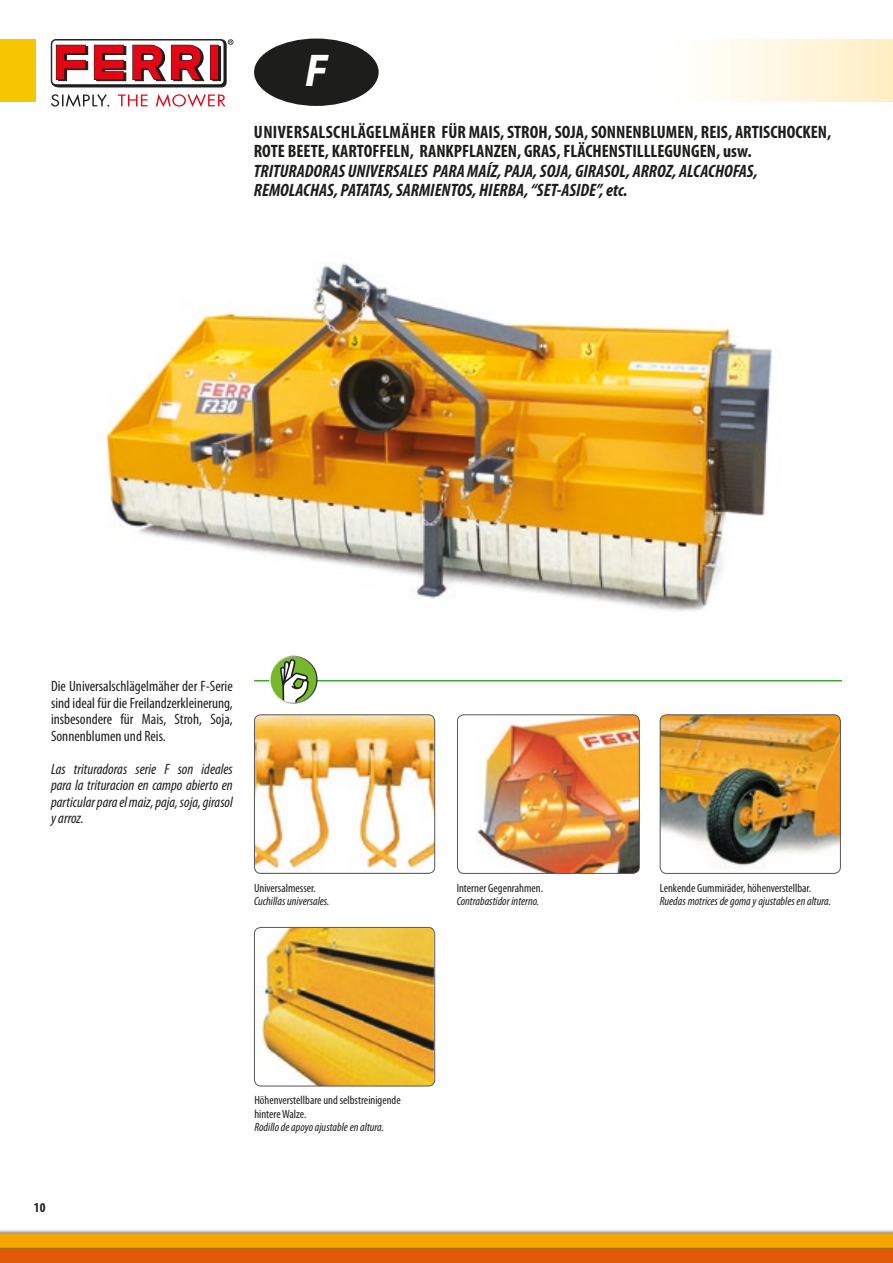
<style>
.page{position:relative;width:893px;height:1263px;background:#fff}
.page>*{position:absolute;margin:0;border:0;box-sizing:border-box;transform-origin:0 0}
.t1{font:italic 700 46.2px "Myriad Pro";color:#fff;scale:.95 1}
.t2{font:700 condensed 18px/19.5px "Myriad Pro";color:#1d1d1b}
.t3{font:italic 700 condensed 18px/19.5px "Myriad Pro";color:#1d1d1b}
.t4{font:condensed 15px/16.5px "Myriad Pro";color:#1d1d1b;text-align:justify}
.t5{font:italic condensed 15px/16.5px "Myriad Pro";color:#1d1d1b;text-align:justify}
.t6{font:700 condensed 13.5px "Myriad Pro";color:#1d1d1b}
.t7{font:condensed 12px/13.5px "Myriad Pro";color:#1d1d1b}
.t8{font:italic condensed 12px "Myriad Pro";color:#1d1d1b}
</style>
<div class="page">
<svg style="left:0;top:1230px;width:893px;height:3px;background:#c7c7c7"></svg>
<svg style="left:0;top:1233px;width:893px;height:30px;background:#e87f06"></svg>
<div style="left:653px;top:39px;width:240px;height:63px;background:linear-gradient(to right,#fff,#feefc5)"></div>
<div style="left:0;top:39px;width:35px;height:63px;background:#f6c600"></div>
<svg style="left:51px;top:94px;width:58px;height:13px"></svg>
<svg style="left:118px;top:94px;width:108px;height:13px"></svg>
<svg style="left:51px;top:39px;width:182px;height:48px"></svg>
<svg style="left:254px;top:39px;width:125px;height:67px"></svg>
<img style="left:255px;top:927px;width:179px;height:159px">
<div style="left:254px;top:927px;width:181px;height:159px;border:1px solid #575756;border-radius:6px"></div>
<img style="left:254px;top:716px;width:181px;height:156px">
<div style="left:254px;top:714px;width:181px;height:160px;border:1px solid #575756;border-radius:6px"></div>
<img style="left:660px;top:716px;width:179px;height:153px">
<div style="left:660px;top:714px;width:181px;height:160px;border:1px solid #575756;border-radius:6px"></div>
<hr style="left:254px;top:680px;width:588px;height:1px;background:#3fa535">
<svg style="left:270px;top:656px;width:47px;height:47px"></svg>
<svg style="left:280px;top:659px;width:29px;height:43px"></svg>
<div style="left:269px;top:656px;width:49px;height:48px;border:1px solid #fff;border-radius:50%"></div>
<img style="left:105px;top:263px;width:667px;height:348px">
<img style="left:477px;top:716px;width:161px;height:156px">
<div style="left:457px;top:714px;width:183px;height:160px;border:1px solid #575756;border-radius:6px"></div>
<h1 class="t1" style="left:305px;top:40px;width:25px">F</h1>
<p class="t2" style="left:254px;top:122px;width:579px">UNIVERSALSCHLÄGELMÄHER FÜR MAIS, STROH, SOJA, SONNENBLUMEN, REIS, ARTISCHOCKEN,<br>ROTE BEETE, KARTOFFELN, RANKPFLANZEN, GRAS, FLÄCHENSTILLLEGUNGEN, usw.</p>
<p class="t3" style="left:254px;top:161px;width:505px">TRITURADORAS UNIVERSALES PARA MAÍZ, PAJA, SOJA, GIRASOL, ARROZ, ALCACHOFAS,<br>REMOLACHAS, PATATAS, SARMIENTOS, HIERBA, “SET-ASIDE”, etc.</p>
<p class="t4" style="left:51px;top:678px;width:183px">Die Universalschlägelmäher der F-Serie sind ideal für die Freilandzerkleinerung, insbesondere für Mais, Stroh, Soja, Sonnenblumen und Reis.</p>
<p class="t5" style="left:51px;top:760px;width:183px">Las trituradoras serie F son ideales para la trituracion en campo abierto en particular para el maiz, paja, soja, girasol y arroz.</p>
<p class="t7" style="left:254px;top:881px;width:63px">Universalmesser.</p>
<p class="t8" style="left:254px;top:894px;width:77px">Cuchillas universales.</p>
<p class="t7" style="left:457px;top:881px;width:88px">Interner Gegenrahmen.</p>
<p class="t8" style="left:457px;top:894px;width:84px">Contrabastidor interno.</p>
<p class="t6" style="left:34px;top:1199px;width:13px">10</p>
<p class="t7" style="left:254px;top:1093px;width:148px">Höhenverstellbare und selbstreinigende hintere Walze.</p>
<p class="t8" style="left:254px;top:1120px;width:131px">Rodillo de apoyo ajustable en altura.</p>
<p class="t7" style="left:660px;top:881px;width:153px">Lenkende Gummiräder, höhenverstellbar.</p>
<p class="t8" style="left:660px;top:894px;width:173px">Ruedas motrices de goma y ajustables en altura.</p>
</div>
